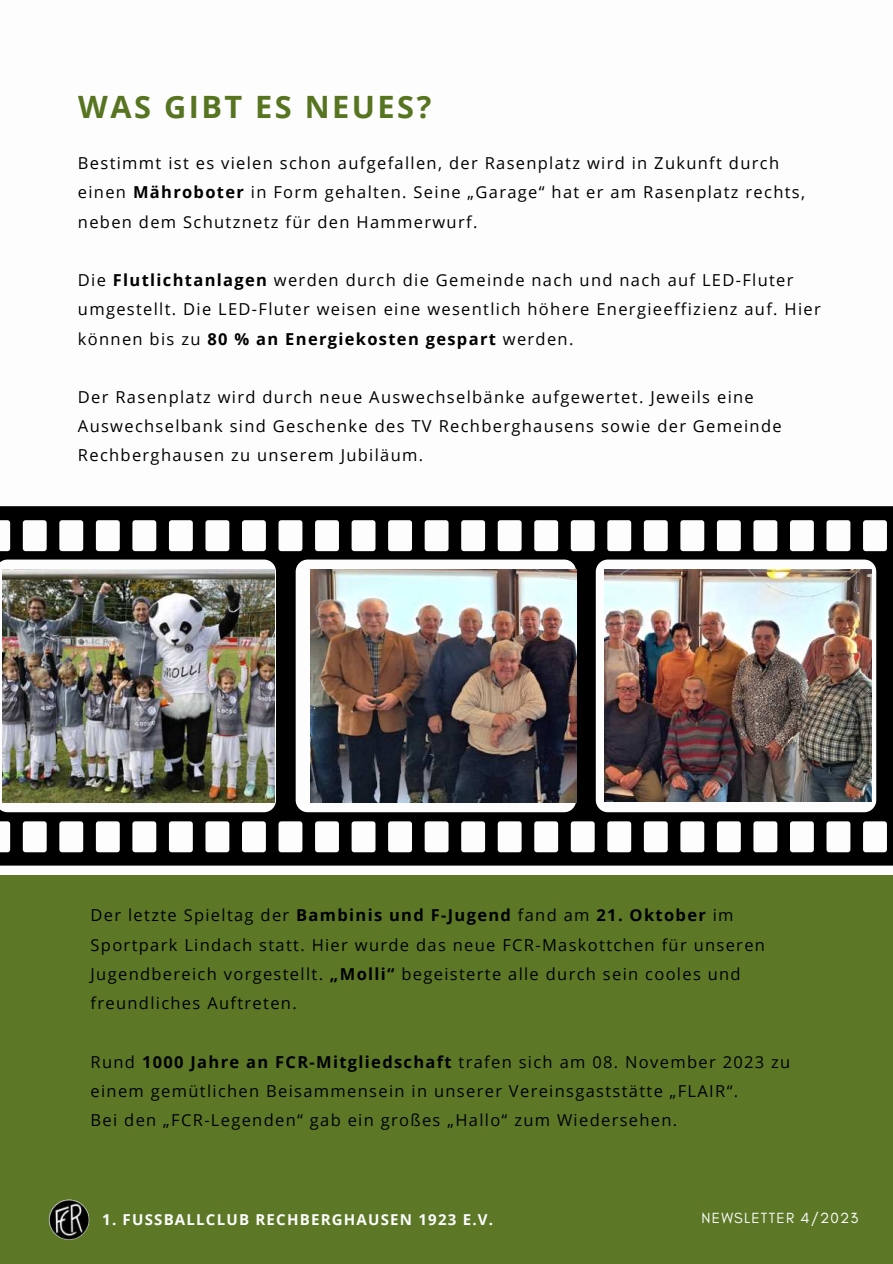
<style>
.page{position:relative;width:893px;height:1264px;background:#fff}
.page>*{position:absolute;margin:0;border:0;box-sizing:border-box;transform-origin:0 0}
.t1{font:700 30.75px "Open Sans";letter-spacing:.08em;color:#577421}
.t2{font:16.5px/29.2px "Open Sans";letter-spacing:.08em;color:#000}
.t3{font:700 15px "Open Sans";letter-spacing:.08em;color:#fdfdfd}
.t4{font:15px "Glacial Indifference";letter-spacing:.08em;color:#fff}
.s1{font-weight:700}
</style>
<div class="page">
<div style="left:0;top:875px;width:892px;height:388px;background:#577421"></div>
<img style="left:49px;top:1199px;width:40px;height:40px;border-radius:50%">
<svg style="left:0;top:506px;width:892px;height:359px;fill:#000"></svg>
<img style="left:604px;top:569px;width:267px;height:232px">
<img style="left:310px;top:569px;width:266px;height:233px">
<img style="left:2px;top:569px;width:272px;height:233px">
<h1 class="t1" style="left:78px;top:85px;width:354px">WAS GIBT ES NEUES?</h1>
<p class="t2" style="left:78px;top:148px;width:728px">Bestimmt ist es vielen schon aufgefallen, der Rasenplatz wird in Zukunft durch einen <span class="s1">Mähroboter</span> in Form gehalten. Seine „Garage“ hat er am Rasenplatz rechts, neben dem Schutznetz für den Hammerwurf.</p>
<p class="t2" style="left:78px;top:265px;width:744px">Die <span class="s1">Flutlichtanlagen</span> werden durch die Gemeinde nach und nach auf LED-Fluter umgestellt. Die LED-Fluter weisen eine wesentlich höhere Energieeffizienz auf. Hier können bis zu <span class="s1">80 % an Energiekosten gespart</span> werden.</p>
<p class="t2" style="left:78px;top:382px;width:705px">Der Rasenplatz wird durch neue Auswechselbänke aufgewertet. Jeweils eine<br>Auswechselbank sind Geschenke des TV Rechberghausens sowie der Gemeinde<br>Rechberghausen zu unserem Jubiläum.</p>
<p class="t2" style="left:91px;top:900px;width:676px">Der letzte Spieltag der <span class="s1">Bambinis und F-Jugend</span> fand am <span class="s1">21. Oktober</span> im Sportpark Lindach statt. Hier wurde das neue FCR-Maskottchen für unseren Jugendbereich vorgestellt. <span class="s1">„Molli“</span> begeisterte alle durch sein cooles und freundliches Auftreten.</p>
<p class="t2" style="left:91px;top:1046px;width:701px">Rund <span class="s1">1000 Jahre an FCR-Mitgliedschaft</span> trafen sich am 08. November 2023 zu einem gemütlichen Beisammensein in unserer Vereinsgaststätte „FLAIR“.<br>Bei den „FCR-Legenden“ gab ein großes „Hallo“ zum Wiedersehen.</p>
<p class="t3" style="left:102px;top:1209px;width:392px">1. FUSSBALLCLUB RECHBERGHAUSEN 1923 E.V.</p>
<p class="t4" style="left:701px;top:1209px;width:158px">NEWSLETTER 4/2023</p>
</div>
